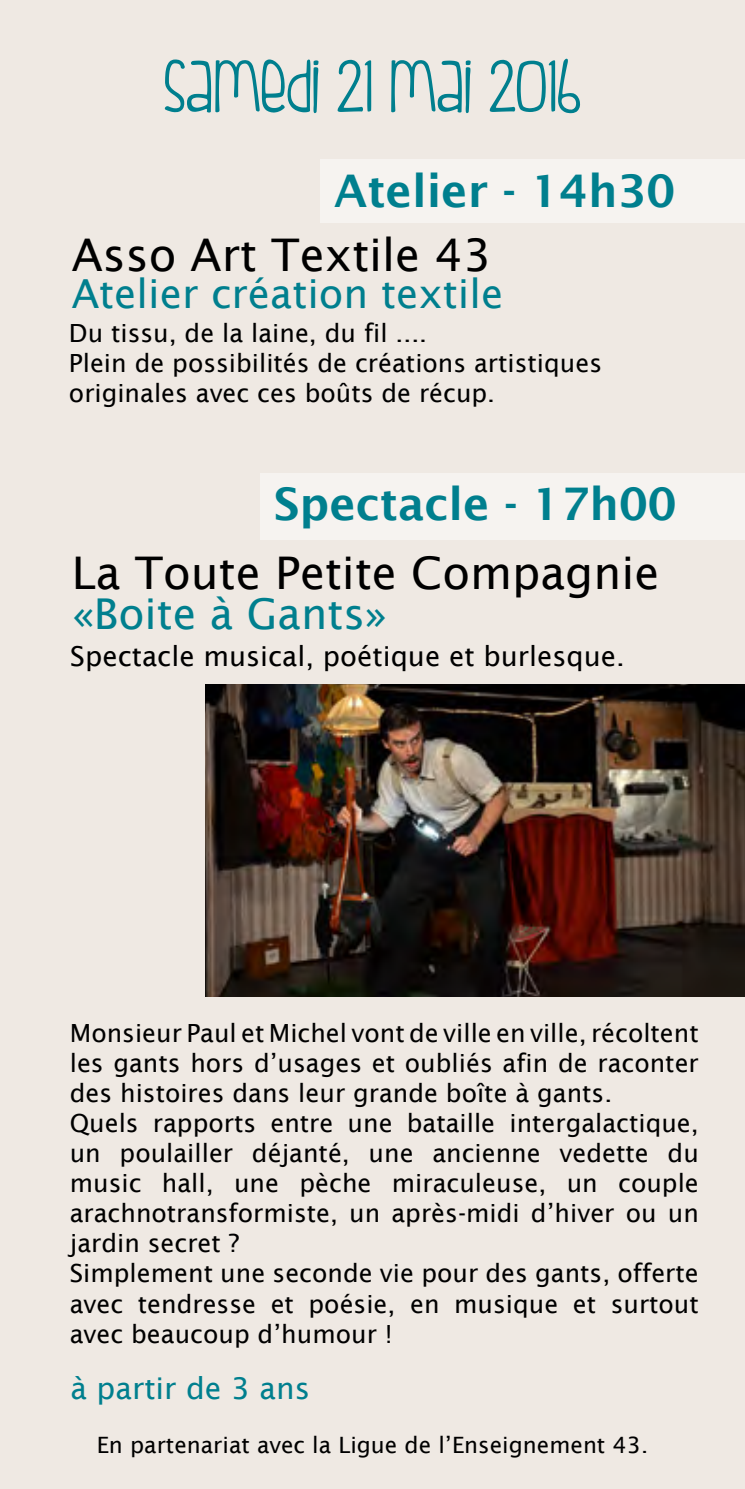
<style>
.page{position:relative;width:745px;height:1489px;background:#fff}
.page>*{position:absolute;margin:0;border:0;box-sizing:border-box;transform-origin:0 0}
.t1{font:77.5px "FIS Hfingers";color:#007f8e}
.t2{font:45px "Lucida Sans";color:#000}
.t3{font:600 45px "Lucida Sans";color:#007f8e}
.t4{font:42.5px "Lucida Sans";color:#007f8e}
.t5{font:40px "Lucida Sans";color:#007f8e}
.t6{font:30px "Lucida Sans";color:#007f8e}
.t7{font:27.5px "Lucida Sans";color:#000}
.t8{font:25px/30px "Lucida Sans";color:#000}
.t9{font:22.5px "Lucida Sans";color:#000}
</style>
<div class="page">
<div style="left:0;top:0;width:744px;height:1488px;background:#efe9e3"></div>
<div style="left:320px;top:160px;width:424px;height:63px;background:#f6f3f0"></div>
<div style="left:259px;top:473px;width:485px;height:66px;background:#f6f3f0"></div>
<img style="left:206px;top:684px;width:538px;height:312px">
<h1 class="t1" style="left:165px;top:44px;width:418px">SAMEDI 21 MAI 2016</h1>
<h2 class="t3" style="left:334px;top:165px;width:342px">Atelier - 14h30</h2>
<h2 class="t2" style="left:72px;top:229px;width:421px">Asso Art Textile 43</h2>
<h3 class="t5" style="left:72px;top:270px;width:433px">Atelier création textile</h3>
<p class="t8" style="left:69px;top:317px;width:534px">Du tissu, de la laine, du fil ....<br>Plein de possibilités de créations artistiques originales avec ces boûts de récup.</p>
<h2 class="t3" style="left:274px;top:478px;width:404px">Spectacle - 17h00</h2>
<h2 class="t2" style="left:72px;top:547px;width:589px">La Toute Petite Compagnie</h2>
<h3 class="t4" style="left:72px;top:589px;width:317px">«Boite à Gants»</h3>
<p class="t7" style="left:70px;top:640px;width:556px">Spectacle musical, poétique et burlesque.</p>
<p class="t8" style="left:70px;top:1018px;width:630px">Monsieur Paul et Michel vont de ville en ville, récoltent les gants hors d’usages et oubliés afin de raconter des histoires dans leur grande boîte à gants.<br>Quels rapports entre une bataille intergalactique, un poulailler déjanté, une ancienne vedette du music hall, une pèche miraculeuse, un couple arachnotransformiste, un après-midi d’hiver ou un jardin secret ?<br>Simplement une seconde vie pour des gants, offerte avec tendresse et poésie, en musique et surtout avec beaucoup d’humour !</p>
<p class="t6" style="left:70px;top:1370px;width:241px">à partir de 3 ans</p>
<p class="t9" style="left:97px;top:1431px;width:552px">En partenariat avec la Ligue de l’Enseignement 43.</p>
</div>
